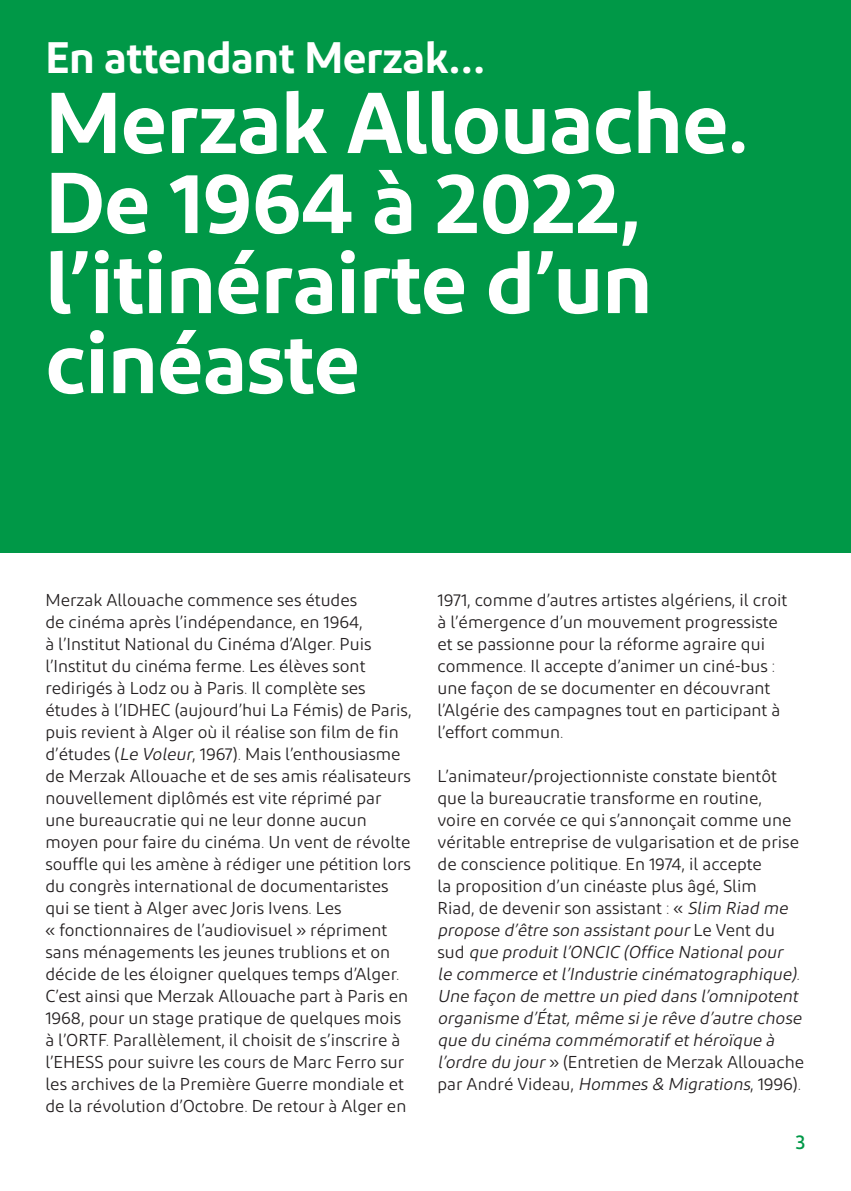
<style>
.page{position:relative;width:851px;height:1191px;background:#fff}
.page>*{position:absolute;margin:0;border:0;box-sizing:border-box;transform-origin:0 0}
.t1{font:600 86px/80px "Diodrum Arabic";letter-spacing:-.01em;color:#fff}
.t2{font:600 44px "Diodrum Arabic";letter-spacing:-.01em;color:#fff}
.t3{font:500 20px "Diodrum Arabic";color:#009847}
.t4{font:17.2px/22px "Diodrum Arabic";color:#231f20}
.s1{font-style:italic}
</style>
<div class="page">
<div style="left:0;top:0;width:850px;height:552px;background:#009847"></div>
<p class="t2" style="left:45px;top:32px;width:441px">En attendant Merzak…</p>
<p class="t1" style="left:45px;top:83px;width:704px">Merzak Allouache.<br>De 1964 à 2022, l’itinérairte d’un cinéaste</p>
<p class="t4" style="left:45px;top:589px;width:367px">Merzak Allouache commence ses études<br>de cinéma après l’indépendance, en 1964,<br>à l’Institut National du Cinéma d’Alger. Puis l’Institut du cinéma ferme. Les élèves sont redirigés à Lodz ou à Paris. Il complète ses études à l’IDHEC (aujourd’hui La Fémis) de Paris, puis revient à Alger où il réalise son film de fin d’études (<span class="s1">LeVoleur</span>, 1967). Mais l’enthousiasme de Merzak Allouache et de ses amis réalisateurs nouvellement diplômés est vite réprimé par une bureaucratie qui ne leur donne aucun moyen pour faire du cinéma. Un vent de révolte souffle qui les amène à rédiger une pétition lors du congrès international de documentaristes qui se tient à Alger avec Joris Ivens. Les<br>« fonctionnaires de l’audiovisuel » répriment sans ménagements les jeunes trublions et on décide de les éloigner quelques temps d’Alger.<br>C’est ainsi que Merzak Allouache part à Paris en 1968, pour un stage pratique de quelques mois à l’ORTF. Parallèlement, il choisit de s’inscrire à l’EHESS pour suivre les cours de Marc Ferro sur les archives de la Première Guerre mondiale et de la révolution d’Octobre. De retour à Alger en</p>
<p class="t4" style="left:437px;top:589px;width:351px">1971, comme d’autres artistes algériens, il croit à l’émergence d’un mouvement progressiste et se passionne pour la réforme agraire qui commence. Il accepte d’animer un ciné-bus : une façon de se documenter en découvrant l’Algérie des campagnes tout en participant à l’effort commun.</p>
<p class="t4" style="left:437px;top:765px;width:371px">L’animateur/projectionniste constate bientôt que la bureaucratie transforme en routine,<br>voire en corvée ce qui s’annonçait comme une véritable entreprise de vulgarisation et de prise de conscience politique. En 1974, il accepte<br>la proposition d’un cinéaste plus âgé, Slim<br>Riad, de devenir son assistant : « <span class="s1">Slim Riadme proposed’êtresonassistantpour</span>L e Ve n t d u<br>s u d <span class="s1">queproduitl’ONCIC(OfficeNationalpour lecommerceetl’Industriecinématographique).<br>Unefaçondemettreunpieddansl’omnipotent organismed’État,mêmesijerêved’autrechose queducinémacommémoratifethéroïqueà l’ordredujour</span>» (Entretien de Merzak Allouache par André Videau, <span class="s1">Hommes&amp; Migrations</span>, 1996).</p>
<p class="t3" style="left:795px;top:1130px;width:12px">3</p>
</div>
